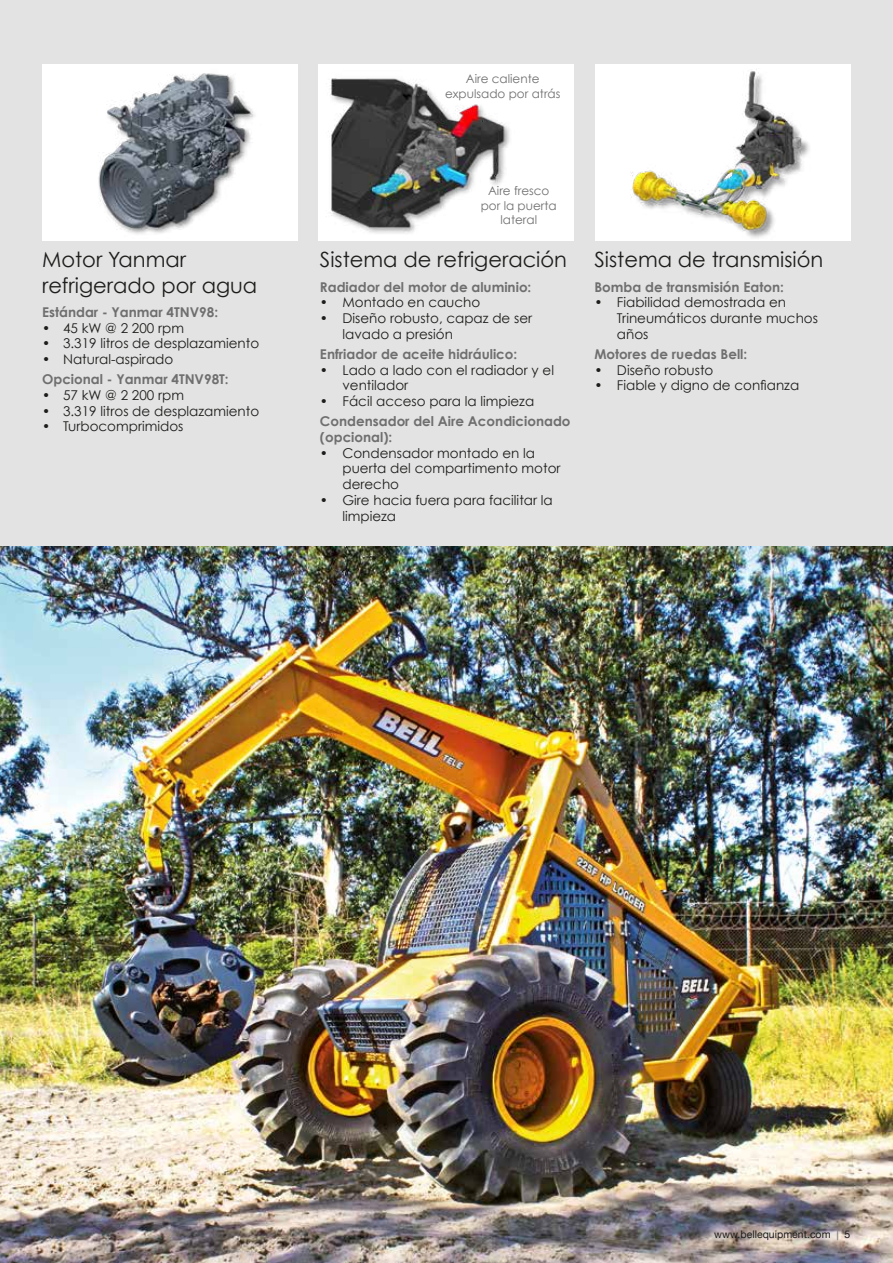
<style>
.page{position:relative;width:893px;height:1263px;background:#fff}
.page>*{position:absolute;margin:0;border:0;box-sizing:border-box;transform-origin:0 0}
.t1{font:21px/25.2px "Century Gothic";color:#1d1d1b}
.t2{font:13.5px/15.8px "Century Gothic";color:#1d1d1b}
.t3{font:700 13.5px/15.8px "Century Gothic";color:#706f6f}
.t4{font:12px/14.4px "Century Gothic";color:#706f6f;text-align:center}
.t5{font:10.5px "Helvetica Neue";color:#1d1d1b}
.s1{font-weight:500;color:#878787}
</style>
<div class="page">
<div style="left:0;top:0;width:893px;height:566px;background:#e3e3e3"></div>
<img style="left:0;top:546px;width:893px;height:717px">
<div style="left:43px;top:64px;width:255px;height:176px;background:#fff"></div>
<img style="left:98px;top:73px;width:157px;height:161px">
<div style="left:595px;top:64px;width:255px;height:176px;background:#fff"></div>
<img style="left:630px;top:69px;width:180px;height:169px">
<div style="left:319px;top:64px;width:255px;height:176px;background:#fff"></div>
<img style="left:330px;top:78px;width:180px;height:156px">
<h1 class="t1" style="left:42px;top:247px;width:217px">Motor Yanmar refrigerado por agua</h1>
<p class="t3" style="left:42px;top:304px;width:178px">Estándar - Yanmar 4TNV98:</p>
<p class="t2" style="left:42px;top:320px;width:143px">• 45 kW @ 2 200 rpm</p>
<p class="t2" style="left:42px;top:335px;width:219px">• 3.319 litros de desplazamiento</p>
<p class="t2" style="left:42px;top:351px;width:133px">• Natural-aspirado</p>
<p class="t3" style="left:42px;top:371px;width:188px">Opcional - Yanmar 4TNV98T:</p>
<p class="t2" style="left:42px;top:387px;width:143px">• 57 kW @ 2 200 rpm</p>
<p class="t2" style="left:42px;top:403px;width:219px">• 3.319 litros de desplazamiento</p>
<p class="t2" style="left:42px;top:418px;width:143px">• Turbocomprimidos</p>
<p class="t4" style="left:445px;top:72px;width:117px">Aire caliente expulsado por atrás</p>
<p class="t4" style="left:481px;top:184px;width:78px">Aire fresco por la puerta lateral</p>
<h1 class="t1" style="left:320px;top:247px;width:249px">Sistema de refrigeración</h1>
<p class="t3" style="left:320px;top:278px;width:213px">Radiador del motor de aluminio:</p>
<p class="t2" style="left:320px;top:294px;width:162px">• Montado en caucho</p>
<p class="t2" style="left:342px;top:310px;width:191px;text-indent:-23px">• Diseño robusto, capaz de ser lavado a presión</p>
<p class="t3" style="left:320px;top:346px;width:199px">Enfriador de aceite hidráulico:</p>
<p class="t2" style="left:342px;top:362px;width:213px;text-indent:-23px">• Lado a lado con el radiador y el ventilador</p>
<p class="t2" style="left:320px;top:393px;width:216px">• Fácil acceso para la limpieza</p>
<p class="t3" style="left:320px;top:413px;width:252px">Condensador del Aire Acondicionado (opcional):</p>
<p class="t2" style="left:342px;top:445px;width:220px;text-indent:-23px">• Condensador montado en la puerta del compartimento motor derecho</p>
<p class="t2" style="left:342px;top:492px;width:212px;text-indent:-23px">• Gire hacia fuera para facilitar la limpieza</p>
<h1 class="t1" style="left:594px;top:247px;width:230px">Sistema de transmisión</h1>
<p class="t3" style="left:594px;top:278px;width:191px">Bomba de transmisión Eaton:</p>
<p class="t2" style="left:617px;top:294px;width:203px;text-indent:-23px">• Fiabilidad demostrada en<br>Trineumáticos durante muchos años</p>
<p class="t3" style="left:594px;top:346px;width:154px">Motores de ruedas Bell:</p>
<p class="t2" style="left:594px;top:362px;width:120px">• Diseño robusto</p>
<p class="t2" style="left:594px;top:377px;width:206px">• Fiable y digno de confianza</p>
<p class="t5" style="left:714px;top:1226px;width:138px">www.bellequipment.com <span class="s1">|</span> 5</p>
</div>
